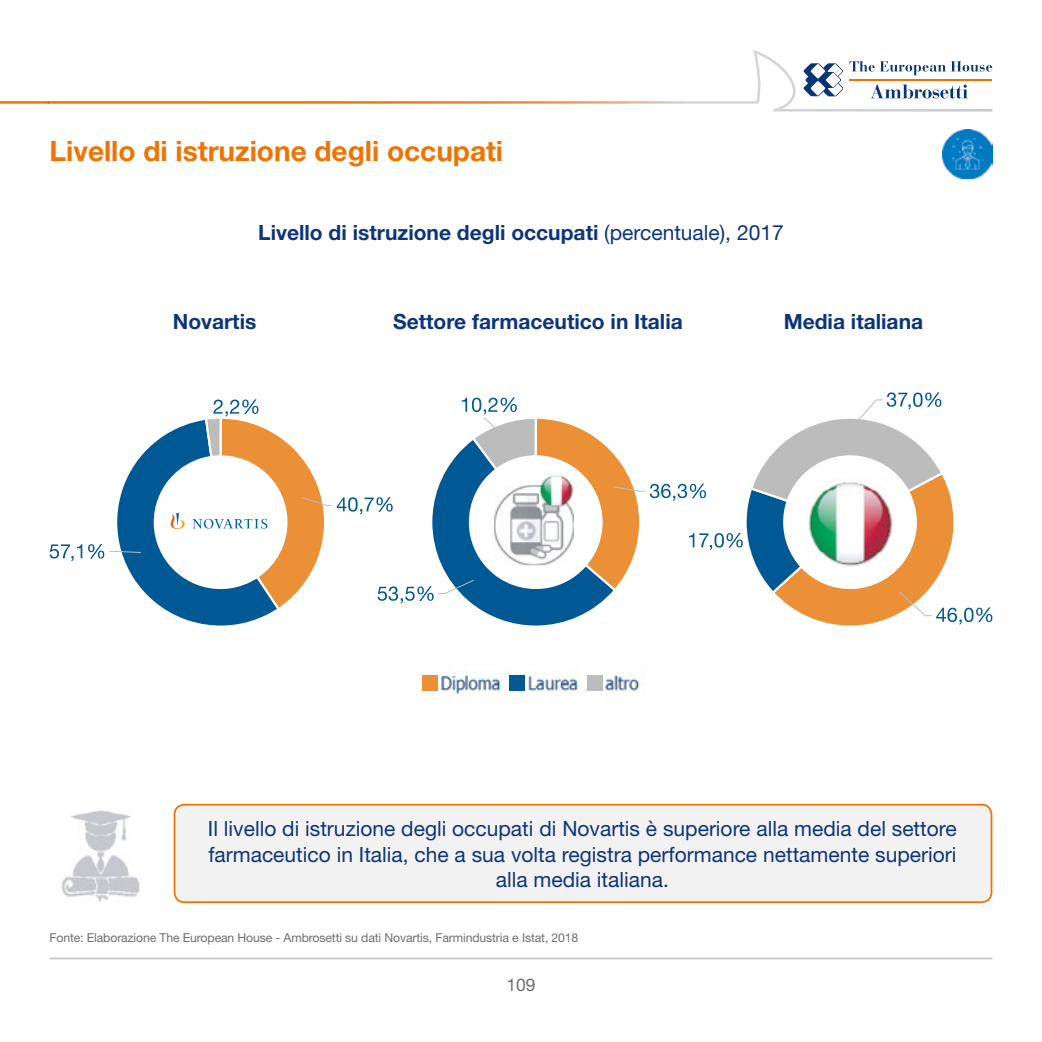
<style>
.page{position:relative;width:1042px;height:1042px;background:#fff}
.page>*{position:absolute;margin:0;border:0;box-sizing:border-box;transform-origin:0 0}
.t1{font:700 28px "Helvetica Neue";color:#ee7300}
.t2{font:21px/25.2px "Helvetica Neue";color:#0e347a;text-align:center}
.t3{font:700 21px "Helvetica Neue";color:#0e347a}
.t4{font:17.5px "Helvetica Neue";color:#6f6f6e}
.t5{font:12.25px "Helvetica Neue";letter-spacing:-.01em;color:#6f6f6e}
.s1{font-weight:400}
</style>
<div class="page">
<svg style="left:50px;top:50px;width:942px;height:61px"></svg>
<hr style="left:0;top:101px;width:50px;height:3px;background:#ee7300">
<svg style="left:849px;top:61px;width:143px;height:14px"></svg>
<svg style="left:803px;top:63px;width:40px;height:33px"></svg>
<svg style="left:871px;top:84px;width:97px;height:15px"></svg>
<hr style="left:849px;top:79px;width:143px;height:2px;background:#ee7300">
<hr style="left:50px;top:957px;width:942px;height:2px;background:#c5c6c6">
<img style="left:942px;top:129px;width:50px;height:50px">
<svg style="left:50px;top:544px;width:32px;height:17px"></svg>
<img style="left:422px;top:672px;width:218px;height:27px">
<div style="left:422px;top:675px;width:16px;height:15px;background:#eb9036"></div>
<div style="left:509px;top:675px;width:16px;height:15px;background:#005895"></div>
<div style="left:586px;top:675px;width:16px;height:15px;background:#bcbcbd"></div>
<div style="left:174px;top:804px;width:817px;height:98px;background:#f2f2f2;border-radius:10px"></div>
<div style="left:174px;top:804px;width:818px;height:99px;border:2px solid #ee7300;border-radius:10px"></div>
<img style="left:61px;top:810px;width:79px;height:91px">
<svg style="left:88px;top:392px;width:904px;height:234px"></svg>
<h1 class="t1" style="left:50px;top:133px;width:455px">Livello di istruzione degli occupati</h1>
<p class="t3" style="left:258px;top:219px;width:527px">Livello di istruzione degli occupati <span class="s1">(percentuale), 2017</span></p>
<p class="t3" style="left:173px;top:308px;width:85px">Novartis</p>
<p class="t3" style="left:393px;top:308px;width:291px">Settore farmaceutico in Italia</p>
<p class="t3" style="left:783px;top:308px;width:141px">Media italiana</p>
<p class="t2" style="left:208px;top:816px;width:750px">Il livello di istruzione degli occupati di Novartis è superiore alla media del settore farmaceutico in Italia, che a sua volta registra performance nettamente superiori alla media italiana.</p>
<p class="t5" style="left:50px;top:931px;width:530px">Fonte: Elaborazione The European House - Ambrosetti su dati Novartis, Farmindustria e Istat, 2018</p>
<p class="t4" style="left:506px;top:974px;width:31px">109</p>
</div>
